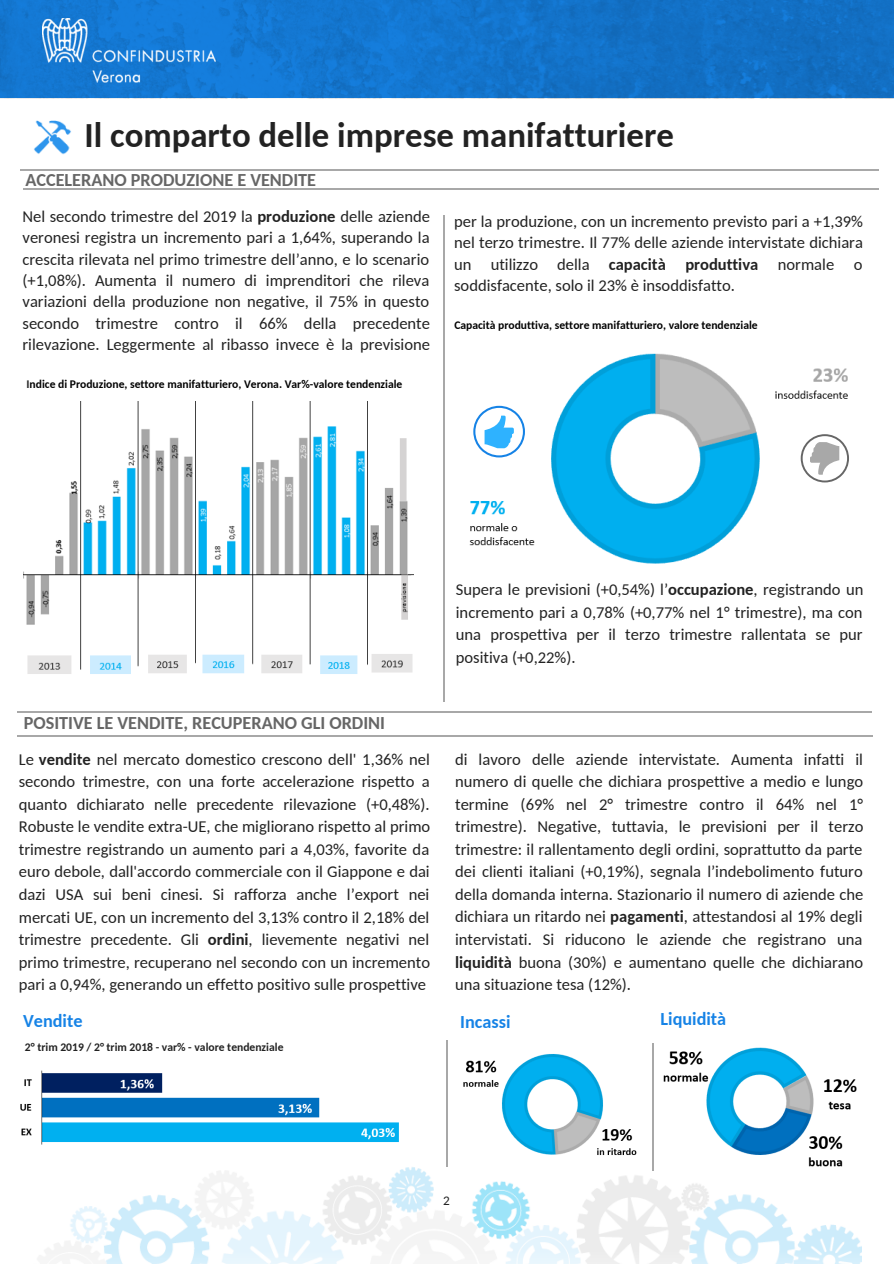
<style>
.page{position:relative;width:894px;height:1264px;background:#fff}
.page>*{position:absolute;margin:0;border:0;box-sizing:border-box;transform-origin:0 0}
.t1{font:700 34.8px "Carlito";color:#222}
.t2{font:700 18.15px "Carlito";color:#666}
.t3{font:700 18.15px "Carlito";color:#1683e6}
.t4{font:16.5px/22.5px "Carlito";color:#222;text-align:justify}
.t5{font:13.2px "Carlito";color:#222}
.t6{font:700 11.55px "Carlito";color:#000}
.t7{font:700 11.55px "Carlito";color:#222}
.s1{font-weight:700}
.s2{color:#222}
</style>
<div class="page">
<hr style="left:21px;top:169px;width:857px;height:2px;background:#a8a8a8">
<hr style="left:17px;top:735px;width:855px;height:1px;background:#a8a8a8">
<hr style="left:17px;top:711px;width:854px;height:2px;background:#a8a8a8">
<hr style="left:23px;top:189px;width:855px;height:1px;background:#a8a8a8">
<hr style="left:443px;top:215px;width:1px;height:486px;background:#a8a8a8">
<img style="left:469px;top:353px;width:380px;height:211px">
<img style="left:34px;top:120px;width:37px;height:35px">
<img style="left:45px;top:1161px;width:816px;height:102px">
<hr style="left:445px;top:1040px;width:2px;height:126px;background:#a8a8a8">
<hr style="left:651px;top:1042px;width:2px;height:128px;background:#a8a8a8">
<img style="left:0;top:0;width:893px;height:98px">
<img style="left:43px;top:18px;width:172px;height:64px">
<svg style="left:800px;top:434px;width:48px;height:48px"></svg>
<svg style="left:473px;top:406px;width:52px;height:51px"></svg>
<img style="left:24px;top:401px;width:389px;height:273px">
<img style="left:20px;top:1070px;width:379px;height:75px">
<img style="left:463px;top:1054px;width:174px;height:101px">
<img style="left:660px;top:1047px;width:199px;height:123px">
<h1 class="t1" style="left:84px;top:121px;width:590px">Il comparto delle imprese manifatturiere</h1>
<p class="t2" style="left:25px;top:172px;width:292px">ACCELERANO PRODUZIONE E VENDITE</p>
<p class="t4" style="left:23px;top:207px;width:409px;line-height:21.5px">Nel secondo trimestre del 2019 la <span class="s1">produzione</span> delle aziende veronesi registra un incremento pari a 1,64%, superando la crescita rilevata nel primo trimestre dell’anno, e lo scenario (+1,08%). Aumenta il numero di imprenditori che rileva variazioni della produzione non negative, il 75% in questo secondo trimestre contro il 66% della precedente rilevazione. Leggermente al ribasso invece è la previsione</p>
<p class="t6" style="left:27px;top:379px;width:377px"><span class="s2">I</span>ndice di Produzione, settore manifatturiero, Verona. Var%-valore tendenziale</p>
<p class="t4" style="left:454px;top:212px;width:410px;line-height:21.5px">per la produzione, con un incremento previsto pari a +1,39% nel terzo trimestre. Il 77% delle aziende intervistate dichiara un utilizzo della <span class="s1">capacità produttiva</span> normale o soddisfacente, solo il 23% è insoddisfatto.</p>
<p class="t6" style="left:454px;top:320px;width:305px">Capacità produttiva, settore manifatturiero, valore tendenziale</p>
<p class="t2" style="left:24px;top:715px;width:363px">POSITIVE LE VENDITE, RECUPERANO GLI ORDINI</p>
<p class="t4" style="left:455px;top:580px;width:409px">Supera le previsioni (+0,54%) l’<span class="s1">occupazione</span>, registrando un incremento pari a 0,78% (+0,77% nel 1° trimestre), ma con una prospettiva per il terzo trimestre rallentata se pur positiva (+0,22%).</p>
<p class="t4" style="left:19px;top:749px;width:413px">Le <span class="s1">vendite</span> nel mercato domestico crescono dell' 1,36% nel secondo trimestre, con una forte accelerazione rispetto a quanto dichiarato nelle precedente rilevazione (+0,48%).<br>Robuste le vendite extra-UE, che migliorano rispetto al primo trimestre registrando un aumento pari a 4,03%, favorite da euro debole, dall'accordo commerciale con il Giappone e dai dazi USA sui beni cinesi. Si rafforza anche l’export nei mercati UE, con un incremento del 3,13% contro il 2,18% del trimestre precedente. Gli <span class="s1">ordini</span>, lievemente negativi nel primo trimestre, recuperano nel secondo con un incremento pari a 0,94%, generando un effetto positivo sulle prospettive</p>
<p class="t4" style="left:455px;top:749px;width:409px">di lavoro delle aziende intervistate. Aumenta infatti il numero di quelle che dichiara prospettive a medio e lungo termine (69% nel 2° trimestre contro il 64% nel 1° trimestre). Negative, tuttavia, le previsioni per il terzo trimestre: il rallentamento degli ordini, soprattutto da parte dei clienti italiani (+0,19%), segnala l’indebolimento futuro della domanda interna. Stazionario il numero di aziende che dichiara un ritardo nei <span class="s1">pagamenti</span>, attestandosi al 19% degli intervistati. Si riducono le aziende che registrano una <span class="s1">liquidità</span> buona (30%) e aumentano quelle che dichiarano una situazione tesa (12%).</p>
<p class="t3" style="left:23px;top:1013px;width:61px">Vendite</p>
<p class="t3" style="left:460px;top:1014px;width:52px">Incassi</p>
<p class="t3" style="left:660px;top:1011px;width:67px">Liquidità</p>
<p class="t7" style="left:25px;top:1042px;width:260px">2° trim 2019 / 2° trim 2018 - var% - valore tendenziale</p>
<p class="t5" style="left:443px;top:1195px;width:8px">2</p>
</div>
